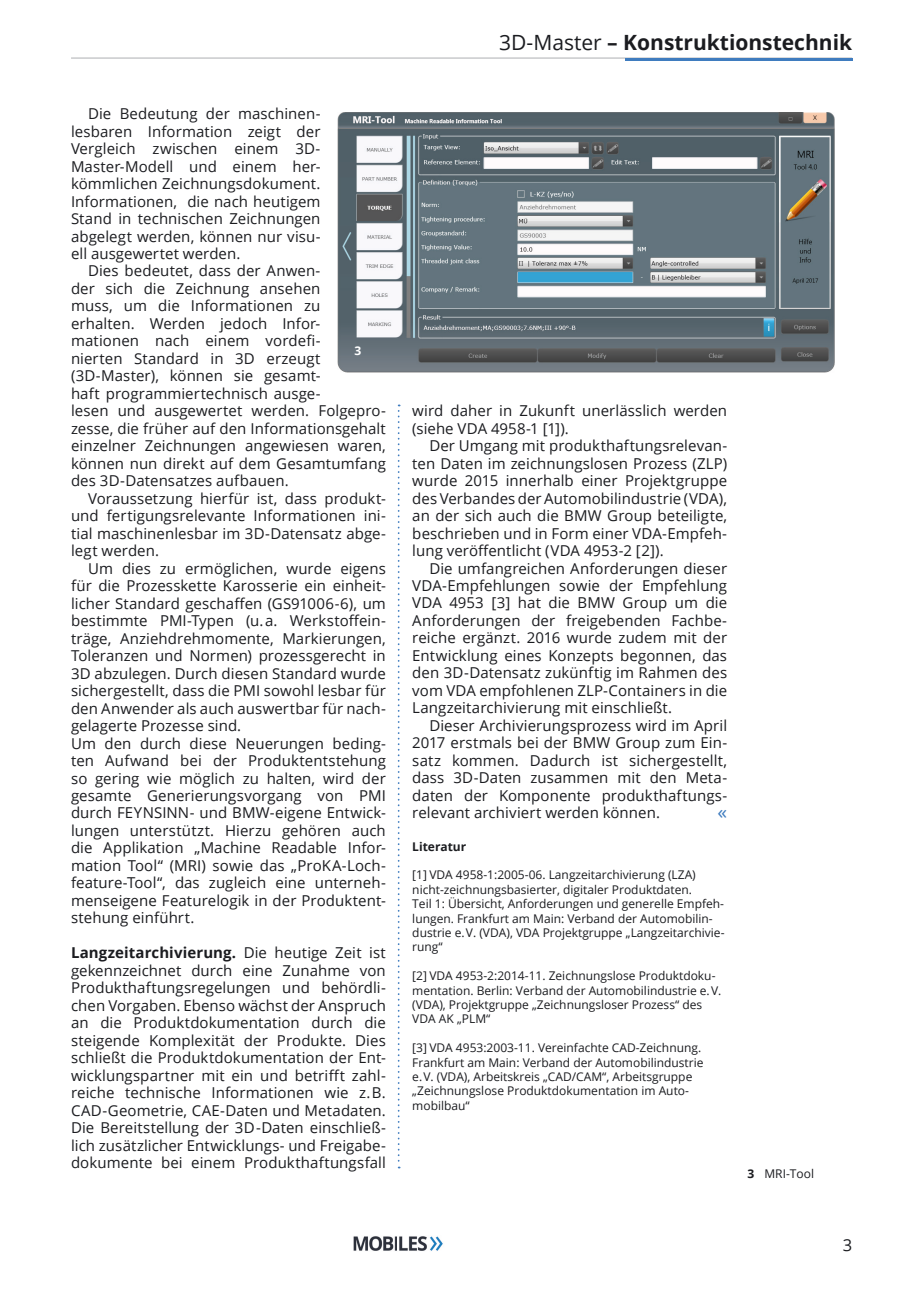
<style>
.page{position:relative;width:919px;height:1289px;background:#fff}
.page>*{position:absolute;margin:0;border:0;box-sizing:border-box;transform-origin:0 0}
.t1{font:700 21px "Open Sans";color:#1b1c20}
.t2{font:19.5px "Open Sans";color:#3f7cbf}
.t3{font:16.5px "Open Sans";color:#1b1c20}
.t4{font:15px/17.5px "Open Sans";letter-spacing:.005em;color:#1b1c20;text-align:justify}
.t5{font:12px/14.4px "Open Sans";color:#1b1c20}
.t6{font:700 12px "Open Sans";color:#1b1c20}
.t7{font:700 12px "Open Sans";color:#fff}
.s1{font-weight:700}
.s2{font-weight:400}
</style>
<div class="page">
<hr style="left:71px;top:58px;width:781px;height:1px;background:#aeafb2">
<img style="left:353px;top:1236px;width:90px;height:15px">
<hr style="left:625px;top:58px;width:227px;height:3px;background:#3f7cbf">
<img style="left:337px;top:112px;width:497px;height:261px">
<svg style="left:398px;top:404px;width:1px;height:764px"></svg>
<p class="t4" style="left:71px;top:104px;width:251px;text-indent:17px">Die Bedeutung der maschinen&shy;les baren Information zeigt der Vergleich zwischen einem 3D-Master-Modell und einem her&shy;kömm lichen Zeichnungsdokument.<br>Informationen, die nach heutigem Stand in technischen Zeichnungen abgelegt werden, können nur visu&shy;ell ausgewertet werden.</p>
<p class="t4" style="left:71px;top:262px;width:316px;text-align:left;text-indent:17px">Dies bedeutet, dass der Anwen-<br>der sich die Zeichnung ansehen<br>muss, um die Informationen zu erhalten. Werden jedoch Infor&shy;mationen nach einem vordefi-<br>nierten Standard in 3D erzeugt (3D-Master), können sie gesamt-<br>haft programmiertechnisch ausge-<br>lesen und ausgewertet werden. Folgepro&shy;zesse, die früher auf den Informationsgehalt einzelner Zeichnungen angewiesen waren, können nun direkt auf dem Gesamtumfang des 3D-Datensatzes aufbauen.</p>
<p class="t4" style="left:71px;top:489px;width:316px;text-indent:17px">Voraussetzung hierfür ist, dass produkt&shy;und fertigungsrelevante Informationen ini&shy;tial maschinenlesbar im 3D-Datensatz abge&shy;legt werden.</p>
<p class="t4" style="left:71px;top:559px;width:316px;text-align:left;text-indent:17px">Um dies zu ermöglichen, wurde eigens für die Prozesskette Karosserie ein einheit&shy;licher Standard geschaffen (GS91006-6), um bestimmte PMI-Typen (u. a. Werkstoffein&shy;träge, Anziehdrehmomente, Mar kierungen, Toleranzen und Normen) prozessgerecht in 3D abzulegen. Durch diesen Standard wurde sichergestellt, dass die PMI sowohl lesbar für den Anwender als auch auswertbar für nach&shy;gelagerte Prozesse sind.<br>Um den durch diese Neuerungen beding&shy;ten Aufwand bei der Produktentstehung so gering wie möglich zu halten, wird der gesamte Generierungsvorgang von PMI durch FEYNSINN- und BMW-eigene Entwick&shy;lungen unterstützt. Hierzu gehören auch die Applikation „Machine Readable Infor - mation Tool“ (MRI) sowie das „ProKA-Loch - feature-Tool“, das zugleich eine unterneh&shy;mens eigene Featurelogik in der Produktent&shy;stehung einführt.</p>
<p class="t4" style="left:71px;top:943px;width:316px"><span class="s1">Langzeitarchivierung.</span> Die heutige Zeit ist gekennzeichnet durch eine Zunahme von Produkthaftungsregelungen und behördli&shy;chen Vorgaben. Ebenso wächst der Anspruch an die Produktdokumentation durch die steigende Komplexität der Produkte. Dies schließt die Produktdokumentation der Ent&shy;wicklungspartner mit ein und betrifft zahl&shy;reiche technische Informationen wie z. B.<br>CAD-Geometrie, CAE-Daten und Metadaten.<br>Die Bereitstellung der 3D -Daten einschließ&shy;lich zusätzlicher Entwicklungs- und Freigabe&shy;dokumente bei einem Produkthaftungsfall</p>
<p class="t7" style="left:354px;top:342px;width:8px">3</p>
<h1 class="t1" style="left:499px;top:28px;width:354px"><span class="s2">3D-Master</span> – Konstruktionstechnik</h1>
<p class="t4" style="left:412px;top:401px;width:316px">wird daher in Zukunft unerlässlich werden (siehe VDA 4958-1 [1]).</p>
<p class="t4" style="left:412px;top:436px;width:316px;text-indent:17px">Der Umgang mit produkthaftungsrelevan&shy;ten Daten im zeichnungslosen Prozess (ZLP) wurde 2015 innerhalb einer Projektgruppe des Verbandes der Automobilindustrie (VDA), an der sich auch die BMW Group beteiligte, beschrieben und in Form einer VDA-Empfeh&shy;lung veröffentlicht (VDA 4953-2 [2]).</p>
<p class="t4" style="left:412px;top:559px;width:316px;text-indent:17px">Die umfangreichen Anforderungen dieser VDA-Empfehlungen sowie der Empfehlung VDA 4953 [3] hat die BMW Group um die Anforderungen der freigebenden Fachbe&shy;reiche ergänzt. 2016 wurde zudem mit der Entwicklung eines Konzepts begonnen, das den 3D-Datensatz zukünftig im Rahmen des vom VDA empfohlenen ZLP-Containers in die Langzeitarchivierung mit einschließt.</p>
<p class="t4" style="left:412px;top:716px;width:316px;text-indent:17px">Dieser Archivierungsprozess wird im April 2017 erstmals bei der BMW Group zum Ein&shy;satz kommen. Dadurch ist sichergestellt, dass 3D-Daten zusammen mit den Meta&shy;daten der Komponente produkthaftungs&shy;relevant archiviert werden können.</p>
<h2 class="t2" style="left:717px;top:798px;width:11px">«</h2>
<p class="t6" style="left:412px;top:837px;width:55px">Literatur</p>
<p class="t5" style="left:412px;top:867px;width:314px">[1] VDA 4958-1:2005-06. Langzeitarchivierung (LZA) nicht-zeichnungsbasierter, digitaler Produktdaten.<br>Teil 1: Übersicht, Anforderungen und generelle Empfeh&shy;lungen. Frankfurt am Main: Verband der Automobilin&shy;dustrie e. V. (VDA), VDA Projektgruppe „Langzeitarchivie&shy;rung“</p>
<p class="t5" style="left:412px;top:968px;width:310px">[2] VDA 4953-2:2014-11. Zeichnungslose Produktdoku&shy;mentation. Berlin: Verband der Automobilindustrie e. V. (VDA), Projektgruppe „Zeichnungsloser Prozess“ des VDA AK „PLM“</p>
<p class="t5" style="left:412px;top:1040px;width:293px">[3] VDA 4953:2003-11. Vereinfachte CAD-Zeichnung.<br>Frankfurt am Main: Verband der Automobilindustrie e. V. (VDA), Arbeitskreis „CAD/CAM“, Arbeitsgruppe „Zeichnungslose Produktdokumentation im Auto&shy;mobilbau“</p>
<p class="t5" style="left:747px;top:1165px;width:68px"><span class="s1">3</span> MRI-Tool</p>
<p class="t3" style="left:842px;top:1233px;width:11px">3</p>
</div>
